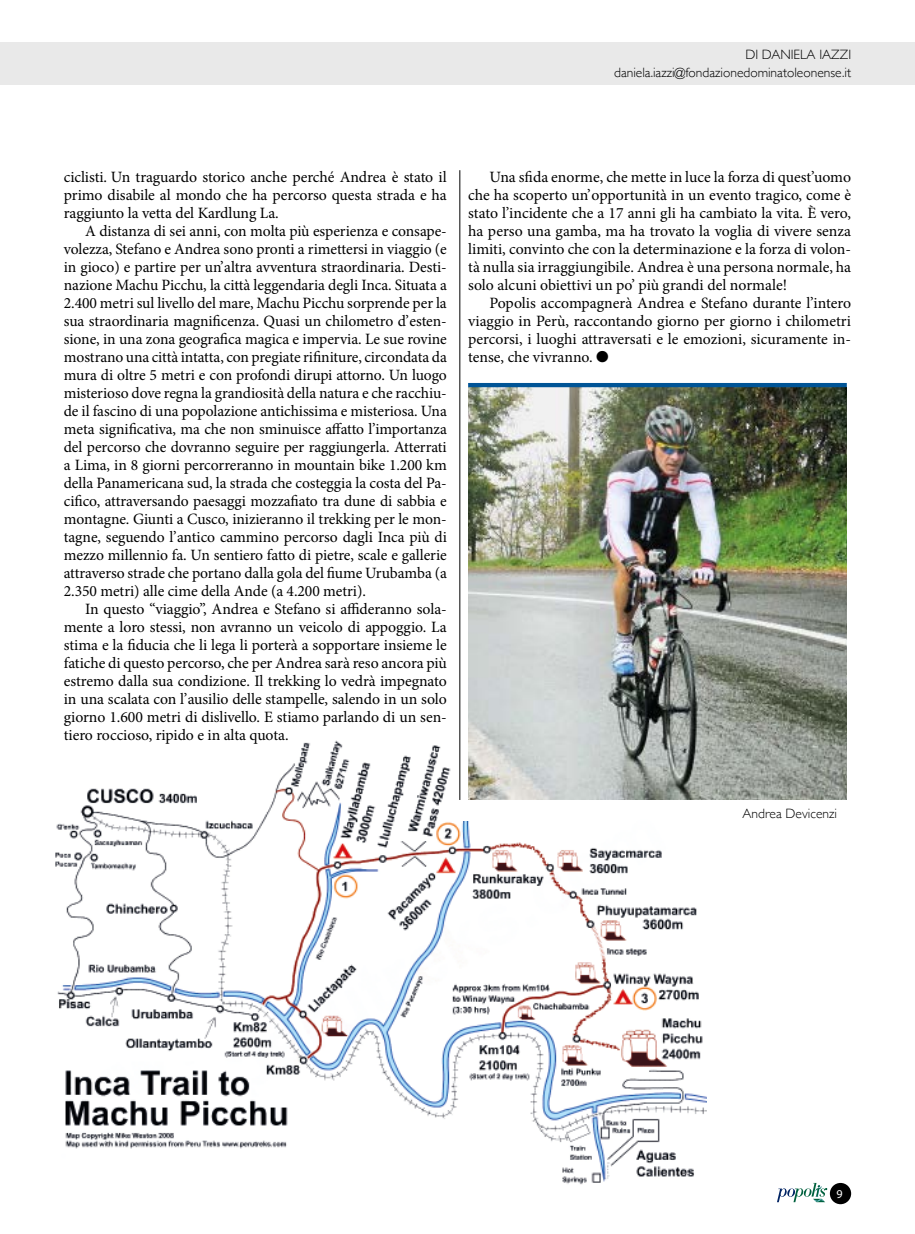
<style>
.page{position:relative;width:915px;height:1234px;background:#fff}
.page>*{position:absolute;margin:0;border:0;box-sizing:border-box;transform-origin:0 0}
.t1{font:15.75px/18px "Minion Pro";letter-spacing:-.005em;color:#000;text-align:justify}
.t2{font:300 13.5px/17.7px "Gill Sans";color:#000;text-align:right}
.t3{font:12px "Myriad Pro";color:#fff}
</style>
<div class="page">
<svg style="left:777px;top:1182px;width:49px;height:19px"></svg>
<div style="left:829px;top:1182px;width:21px;height:21px;background:#000;border-radius:50%"></div>
<img style="left:55px;top:731px;width:651px;height:454px">
<div style="left:461px;top:787px;width:28px;height:33px;background:#fff"></div>
<div style="left:0;top:43px;width:914px;height:42px;background:#e9e9e9"></div>
<hr style="left:459px;top:170px;width:1px;height:629px;background:#000">
<img style="left:468px;top:387px;width:378px;height:412px">
<hr style="left:468px;top:383px;width:378px;height:4px;background:#005496">
<p class="t2" style="left:614px;top:45px;width:238px">DI DANIELA IAZZI daniela.iazzi@fondazionedominatoleonense.it</p>
<p class="t1" style="left:64px;top:168px;width:384px">ciclisti. Un traguardo storico anche perché Andrea è stato il primo disabile al mondo che ha percorso questa strada e ha raggiunto la vetta del Kardlung La.</p>
<p class="t1" style="left:64px;top:222px;width:384px;text-indent:21px">A distanza di sei anni, con molta più esperienza e consape&shy;volezza, Stefano e Andrea sono pronti a rimettersi in viaggio (e in gioco) e partire per un’altra avventura straordinaria. Desti&shy;nazione Machu Picchu, la città leggendaria degli Inca. Situata a 2.400 metri sul livello del mare, Machu Picchu sorprende per la sua straordinaria magnificenza. Quasi un chilometro d’esten&shy;sione, in una zona geografica magica e impervia. Le sue rovine mostrano una città intatta, con pregiate rifiniture, circondata da mura di oltre 5 metri e con profondi dirupi attorno. Un luogo misterioso dove regna la grandiosità della natura e che racchiu&shy;de il fascino di una popolazione antichissima e misteriosa. Una meta significativa, ma che non sminuisce affatto l’importanza del percorso che dovranno seguire per raggiungerla. Atterrati a Lima, in 8 giorni percorreranno in mountain bike 1.200 km della Panamericana sud, la strada che costeggia la costa del Pa&shy;cifico, attraversando paesaggi mozzafiato tra dune di sabbia e montagne. Giunti a Cusco, inizieranno il trekking per le mon&shy;tagne, seguendo l’antico cammino percorso dagli Inca più di mezzo millennio fa. Un sentiero fatto di pietre, scale e gallerie attraverso strade che portano dalla gola del fiume Urubamba (a 2.350 metri) alle cime della Ande (a 4.200 metri).</p>
<p class="t1" style="left:64px;top:600px;width:384px;text-indent:21px">In questo “viaggio”, Andrea e Stefano si affideranno sola&shy;mente a loro stessi, non avranno un veicolo di appoggio. La stima e la fiducia che li lega li porterà a sopportare insieme le fatiche di questo percorso, che per Andrea sarà reso ancora più estremo dalla sua condizione. Il trekking lo vedrà impegnato in una scalata con l’ausilio delle stampelle, salendo in un solo giorno 1.600 metri di dislivello. E stiamo parlando di un sen&shy;tiero roccioso, ripido e in alta quota.</p>
<p class="t1" style="left:468px;top:168px;width:384px;text-indent:21px">Una sfida enorme, che mette in luce la forza di quest’uomo che ha scoperto un’opportunità in un evento tragico, come è stato l’incidente che a 17 anni gli ha cambiato la vita. È vero, ha perso una gamba, ma ha trovato la voglia di vivere senza limiti, convinto che con la determinazione e la forza di volon&shy;tà nulla sia irraggiungibile. Andrea è una persona normale, ha solo alcuni obiettivi un po’ più grandi del normale!</p>
<p class="t1" style="left:468px;top:294px;width:384px;text-indent:21px">Popolis accompagnerà Andrea e Stefano durante l’intero viaggio in Perù, raccontando giorno per giorno i chilometri percorsi, i luoghi attraversati e le emozioni, sicuramente in&shy;tense, che vivranno. ●</p>
<p class="t2" style="left:742px;top:803px;width:96px">Andrea Devicenzi</p>
<p class="t3" style="left:836px;top:1186px;width:8px">9</p>
</div>
